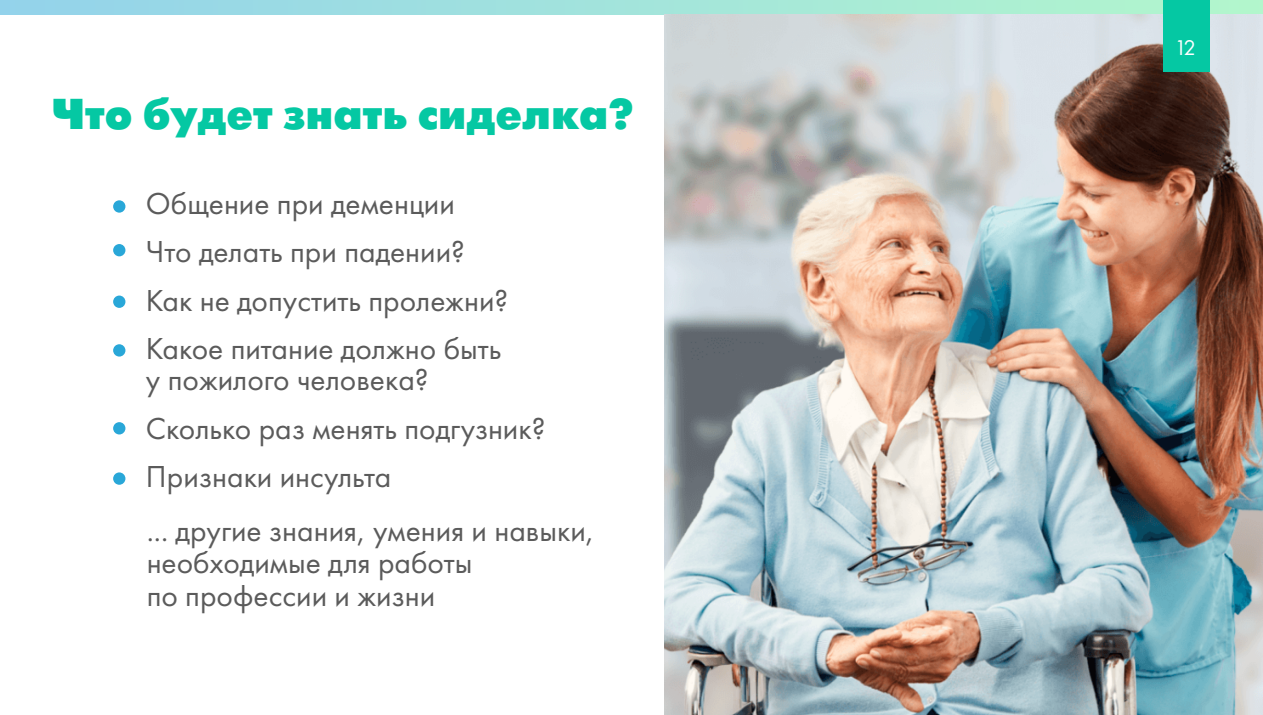
<style>
.page{position:relative;width:1263px;height:715px;background:#fff}
.page>*{position:absolute;margin:0;border:0;box-sizing:border-box;transform-origin:0 0}
.t1{font:43.05px "Futura Futuris Black C";color:#05c8a3}
.t2{font:31.5px/48.4px "Futura PT";color:#5b5b5b}
.t3{font:22.05px "Futura PT";color:#fefefe}
</style>
<div class="page">
<svg style="left:0;top:0;width:1263px;height:15px"></svg>
<div style="left:113px;top:200px;width:12px;height:12px;background:#29a7d8;border-radius:50%"></div>
<div style="left:113px;top:244px;width:12px;height:12px;background:#29a7d8;border-radius:50%"></div>
<div style="left:113px;top:295px;width:12px;height:13px;background:#29a7d8;border-radius:50%"></div>
<div style="left:113px;top:344px;width:12px;height:12px;background:#29a7d8;border-radius:50%"></div>
<div style="left:113px;top:422px;width:12px;height:12px;background:#29a7d8;border-radius:50%"></div>
<div style="left:113px;top:472px;width:12px;height:12px;background:#29a7d8;border-radius:50%"></div>
<img style="left:664px;top:15px;width:599px;height:699px">
<div style="left:1163px;top:0;width:46px;height:71px;background:#05c8a3"></div>
<h1 class="t1" style="left:52px;top:95px;width:583px">Что будет знать сиделка?</h1>
<p class="t2" style="left:146px;top:181px;width:364px">Общение при деменции<br>Что делать при падении?<br>Как не допустить пролежни?<br>Какое питание должно быть</p>
<p class="t2" style="left:146px;top:357px;width:401px">у пожилого человека?<br>Сколько раз менять подгузник?<br>Признаки инсульта</p>
<p class="t2" style="left:147px;top:516px;width:449px;line-height:32.2px">... другие знания, умения и навыки, необходимые для работы<br>по профессии и жизни</p>
<p class="t3" style="left:1174px;top:38px;width:23px">12</p>
</div>
